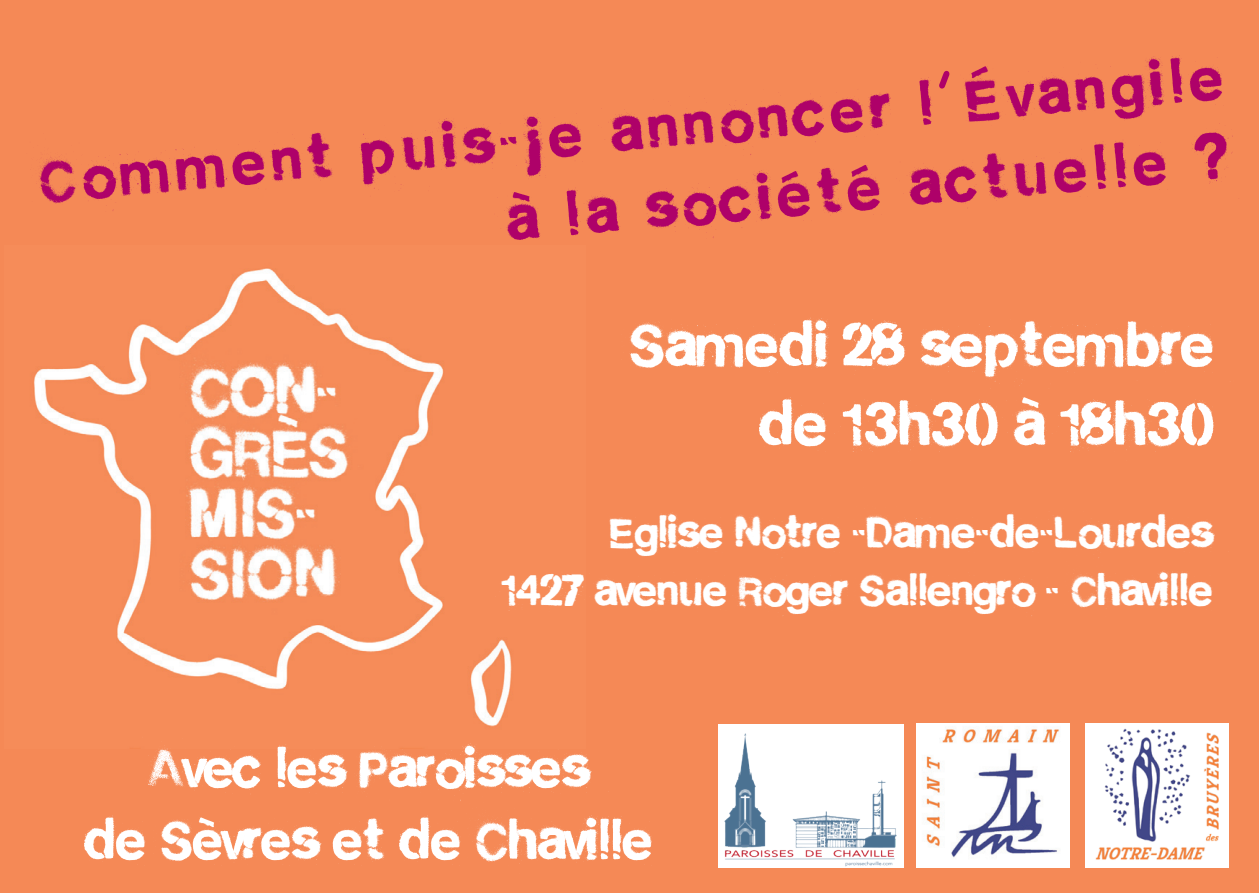
<style>
.page{position:relative;width:1259px;height:893px;background:#f58956}
.page>*{position:absolute;margin:0;border:0;box-sizing:border-box;transform-origin:0 0}
.t1{font:66px/79.2px "cityburn";color:#ae0169;text-align:right}
.t2{font:66px/79.2px "cityburn";color:#fff;text-align:right}
.t3{font:60px/72px "cityburn";color:#fff;text-align:center}
.t4{font:48px/57.6px "cityburn";color:#fff;text-align:right}
.s1{font-family:"Chalkboard"}
</style>
<div class="page">
<img style="left:34px;top:268px;width:478px;height:459px">
<img style="left:916px;top:724px;width:153px;height:143px">
<img style="left:1085px;top:724px;width:143px;height:143px">
<div style="left:718px;top:724px;width:185px;height:143px;background:#fff"></div>
<img style="left:724px;top:733px;width:173px;height:134px">
<h1 class="t1" style="left:35px;top:141px;width:1189px;rotate:-5deg">Comment puis-je annoncer l<span class="s1">’</span>Évangile à la société actuelle ?</h1>
<h1 class="t2" style="left:628px;top:304px;width:586px">Samedi 28 septembre de 13h30 à 18h30</h1>
<p class="t4" style="left:501px;top:503px;width:713px">Eglise Notre -Dame-de-Lourdes<br>1427 avenue Roger Sallengro - Chaville</p>
<p class="t3" style="left:83px;top:731px;width:570px">Avec les Paroisses<br>de Sèvres et de Chaville</p>
</div>
